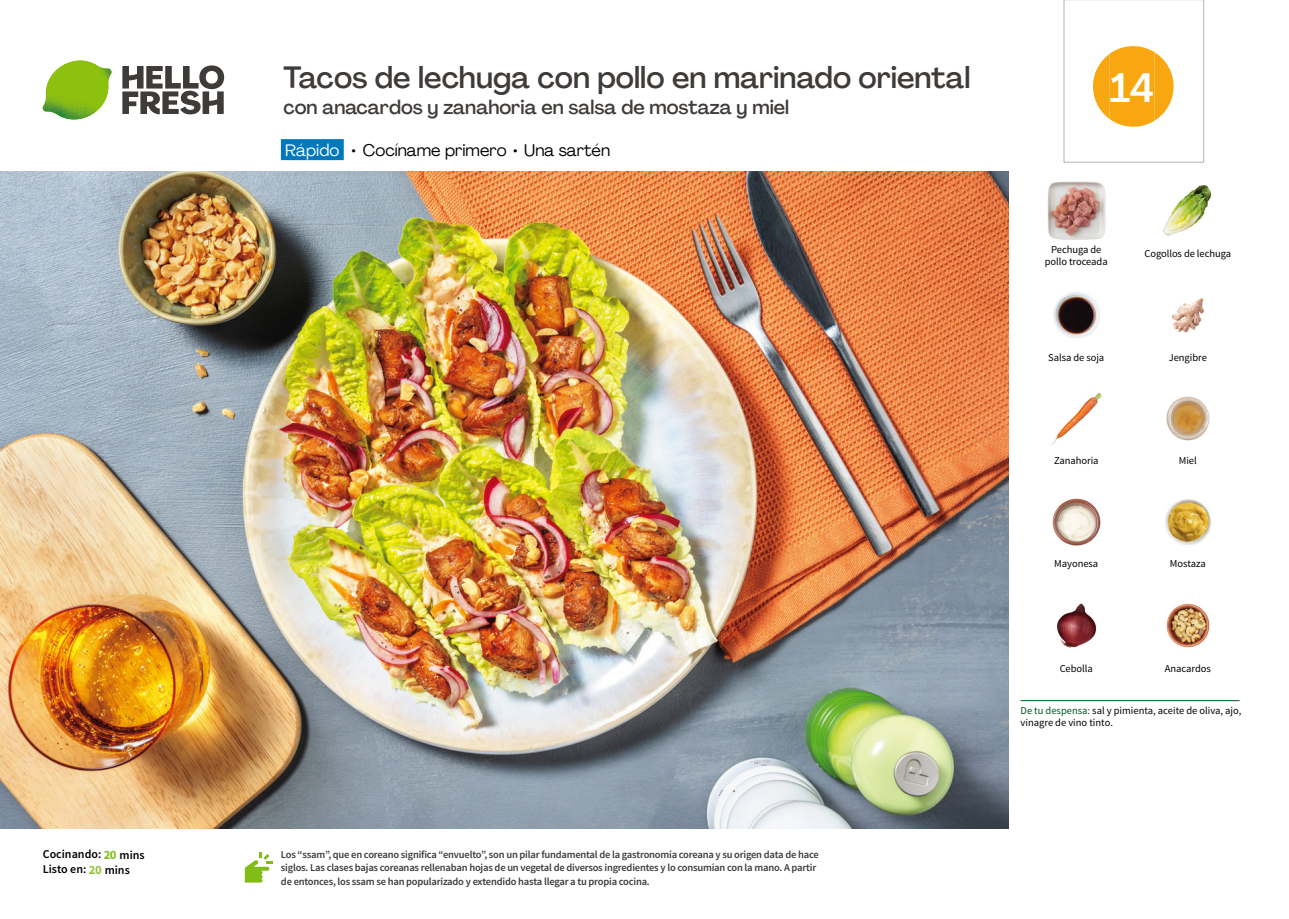
<style>
.page{position:relative;width:1289px;height:919px;background:#fff}
.page>*{position:absolute;margin:0;border:0;box-sizing:border-box;transform-origin:0 0}
.t1{font:500 40.5px "Agrandir";color:#fff}
.t2{font:500 30px "Agrandir";color:#3e3b39}
.t3{font:500 19.5px "Agrandir";color:#3e3b39}
.t4{font:16.5px "Agrandir";color:#000}
.t5{font:600 12px/15px "Source Sans Pro";color:#000}
.t6{font:600 10.5px/13.5px "Source Sans Pro";letter-spacing:-.02em;color:#3e3b39}
.t7{font:10.5px/12px "Source Sans Pro";letter-spacing:-.005em;color:#000}
.s1{color:#fff}
.s2{font-weight:700;font-size:12.75px;color:#81bc19}
.s3{font-weight:700;font-size:12.75px;color:#93c53b}
.s4{color:#005923}
</style>
<div class="page">
<svg style="left:122px;top:65px;width:102px;height:49px"></svg>
<svg style="left:58px;top:60px;width:54px;height:60px"></svg>
<img style="left:43px;top:61px;width:54px;height:54px">
<img style="left:43px;top:61px;width:37px;height:45px">
<div style="left:281px;top:139px;width:63px;height:21px;background:#0078bd"></div>
<img style="left:0;top:172px;width:1008px;height:656px">
<hr style="left:1020px;top:700px;width:219px;height:1px;background:#005923">
<svg style="left:245px;top:852px;width:28px;height:30px"></svg>
<img style="left:1047px;top:182px;width:57px;height:57px">
<img style="left:1163px;top:185px;width:49px;height:51px">
<img style="left:1172px;top:298px;width:33px;height:35px">
<img style="left:1053px;top:292px;width:47px;height:46px">
<img style="left:1166px;top:396px;width:44px;height:45px">
<img style="left:1050px;top:392px;width:53px;height:53px">
<img style="left:1165px;top:499px;width:46px;height:46px">
<img style="left:1052px;top:498px;width:49px;height:48px">
<img style="left:1166px;top:603px;width:44px;height:45px">
<img style="left:1057px;top:603px;width:40px;height:45px">
<svg style="left:1063px;top:0;width:141px;height:163px"></svg>
<h2 class="t2" style="left:283px;top:59px;width:688px">Tacos de lechuga con pollo en marinado oriental</h2>
<h3 class="t3" style="left:283px;top:95px;width:507px">con anacardos y zanahoria en salsa de mostaza y miel</h3>
<h3 class="t4" style="left:285px;top:140px;width:326px"><span class="s1">Rápido</span> • Cocíname primero • Una sartén</h3>
<p class="t5" style="left:43px;top:847px;width:103px">Cocinando: <span class="s2">20</span> mins<br>Listo en: <span class="s3">20</span> mins</p>
<p class="t6" style="left:281px;top:847px;width:539px">Los “ssam”, que en coreano significa “envuelto”, son un pilar fundamental de la gastronomía coreana y su origen data de hace siglos. Las clases bajas coreanas rellenaban hojas de un vegetal de diversos ingredientes y lo consumían con la mano. A partir de entonces, los ssam se han popularizado y extendido hasta llegar a tu propia cocina.</p>
<h1 class="t1" style="left:1109px;top:63px;width:46px">14</h1>
<p class="t7" style="left:1044px;top:243px;width:64px;text-align:center">Pechuga de pollo troceada</p>
<p class="t7" style="left:1144px;top:247px;width:88px">Cogollos de lechuga</p>
<p class="t7" style="left:1048px;top:352px;width:58px">Salsa de soja</p>
<p class="t7" style="left:1168px;top:352px;width:40px">Jengibre</p>
<p class="t7" style="left:1053px;top:454px;width:46px">Zanahoria</p>
<p class="t7" style="left:1178px;top:454px;width:19px">Miel</p>
<p class="t7" style="left:1054px;top:558px;width:45px">Mayonesa</p>
<p class="t7" style="left:1169px;top:558px;width:37px">Mostaza</p>
<p class="t7" style="left:1059px;top:662px;width:35px">Cebolla</p>
<p class="t7" style="left:1164px;top:662px;width:47px">Anacardos</p>
<p class="t7" style="left:1020px;top:704px;width:222px"><span class="s4">De tu despensa:</span> sal y pimienta, aceite de oliva, ajo, vinagre de vino tinto.</p>
</div>
